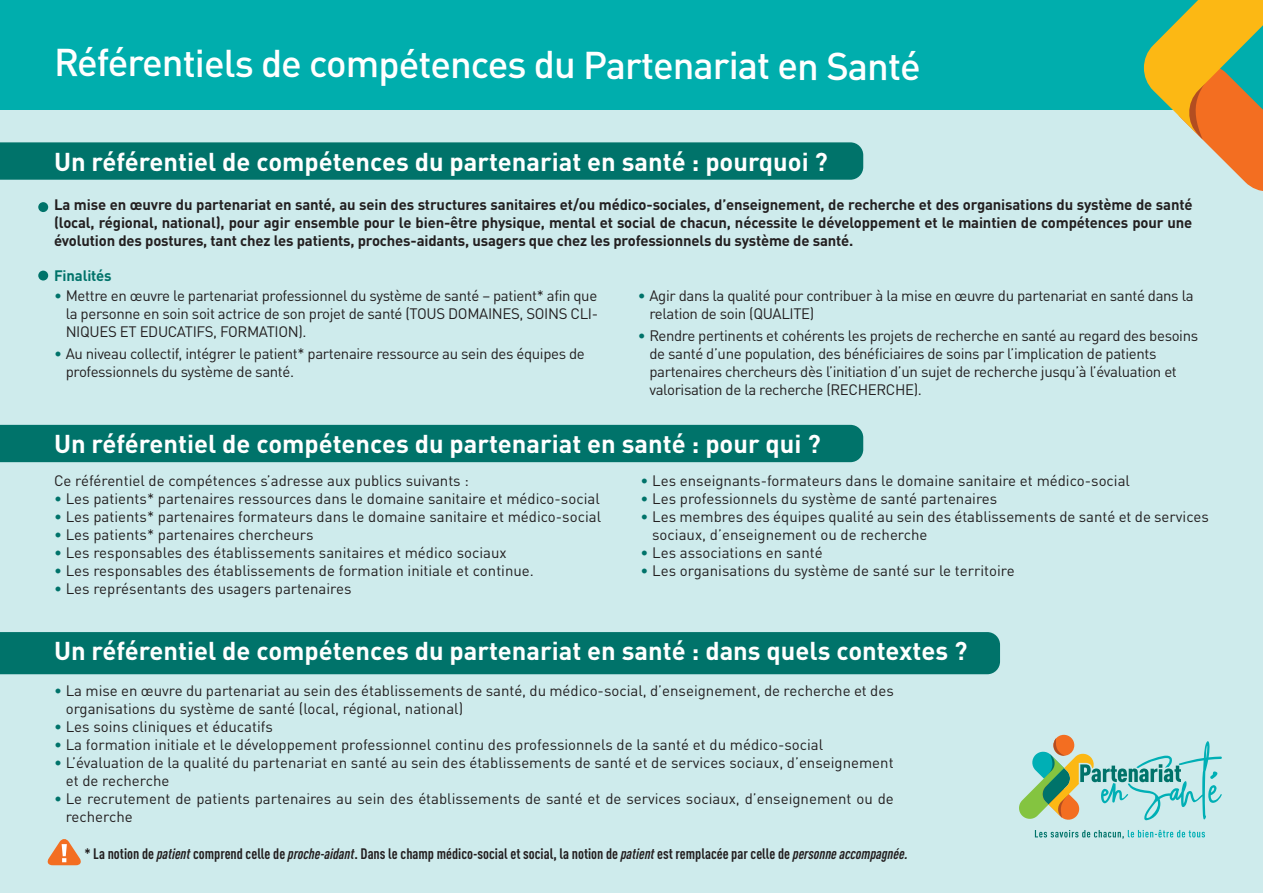
<style>
.page{position:relative;width:1263px;height:893px;background:#fff}
.page>*{position:absolute;margin:0;border:0;box-sizing:border-box;transform-origin:0 0}
.t1{font:500 38.25px "DIN Pro";letter-spacing:-.025em;color:#fff}
.t2{font:700 25.5px "DIN Pro";color:#fff}
.t3{font:15px/18px "DIN Pro";color:#231f20}
.t4{font:15px/18px "DIN Pro";letter-spacing:-.025em;color:#231f20}
.t5{font:700 15px/18px "DIN Pro";letter-spacing:-.01em;color:#231f20;text-align:justify}
.t6{font:700 condensed 15px "DIN Pro";color:#231f20}
.t7{font:700 15px "DIN Pro";letter-spacing:-.01em;color:#00736a}
.s1{color:#00736a}
.s2{font-style:italic}
</style>
<div class="page">
<div style="left:0;top:109px;width:1263px;height:784px;background:#ceebec"></div>
<div style="left:0;top:0;width:1263px;height:109px;background:#00aead"></div>
<svg style="left:1035px;top:830px;width:170px;height:9px"></svg>
<svg style="left:1019px;top:735px;width:203px;height:86px"></svg>
<div style="left:0;top:632px;width:1000px;height:42px;background:#00736a"></div>
<div style="left:0;top:425px;width:863px;height:37px;background:#00736a"></div>
<div style="left:0;top:142px;width:863px;height:38px;background:#00736a"></div>
<svg style="left:1144px;top:0;width:119px;height:191px"></svg>
<div style="left:38px;top:202px;width:10px;height:10px;background:#00736a;border-radius:50%"></div>
<div style="left:38px;top:271px;width:10px;height:10px;background:#00736a;border-radius:50%"></div>
<svg style="left:47px;top:839px;width:34px;height:26px"></svg>
<h1 class="t1" style="left:54px;top:33px;width:868px">Référentiels de compétences du Partenariat en Santé</h1>
<h2 class="t2" style="left:54px;top:140px;width:775px">Un référentiel de compétences du partenariat en santé : pourquoi ?</h2>
<p class="t5" style="left:54px;top:193px;width:1140px">La mise en œuvre du partenariat en santé, au sein des structures sanitaires et/ou médico-sociales, d’enseignement, de recherche et des organisations du système de santé (local, régional, national), pour agir ensemble pour le bien-être physique, mental et social de chacun, nécessite le développement et le maintien de compétences pour une évolution des postures, tant chez les patients, proches-aidants, usagers que chez les professionnels du système de santé.</p>
<p class="t7" style="left:54px;top:263px;width:59px">Finalités</p>
<p class="t3" style="left:66px;top:285px;width:534px;text-align:justify;text-indent:-12px"><span class="s1">•</span> Mettre en œuvre le partenariat professionnel du système de santé – patient* afin que la personne en soin soit actrice de son projet de santé (TOUS DOMAINES, SOINS CLI-NIQUES ET EDUCATIFS, FORMATION).</p>
<p class="t4" style="left:66px;top:343px;width:521px;text-indent:-12px"><span class="s1">•</span> Au niveau collectif, intégrer le patient* partenaire ressource au sein des équipes de professionnels du système de santé.</p>
<p class="t4" style="left:649px;top:285px;width:546px;text-indent:-12px"><span class="s1">•</span> Agir dans la qualité pour contribuer à la mise en œuvre du partenariat en santé dans la relation de soin (QUALITE)</p>
<p class="t4" style="left:649px;top:325px;width:550px;text-indent:-12px"><span class="s1">•</span> Rendre pertinents et cohérents les projets de recherche en santé au regard des besoins de santé d’une population, des bénéficiaires de soins par l’implication de patients partenaires chercheurs dès l’initiation d’un sujet de recherche jusqu’à l’évaluation et valorisation de la recherche (RECHERCHE).</p>
<h2 class="t2" style="left:54px;top:422px;width:768px">Un référentiel de compétences du partenariat en santé : pour qui ?</h2>
<p class="t3" style="left:54px;top:470px;width:416px">Ce référentiel de compétences s’adresse aux publics suivants :</p>
<p class="t3" style="left:54px;top:488px;width:547px"><span class="s1">•</span> Les patients* partenaires ressources dans le domaine sanitaire et médico-social</p>
<p class="t3" style="left:54px;top:506px;width:549px"><span class="s1">•</span> Les patients* partenaires formateurs dans le domaine sanitaire et médico-social</p>
<p class="t3" style="left:54px;top:524px;width:261px"><span class="s1">•</span> Les patients* partenaires chercheurs</p>
<p class="t3" style="left:54px;top:542px;width:454px"><span class="s1">•</span> Les responsables des établissements sanitaires et médico sociaux</p>
<p class="t3" style="left:54px;top:560px;width:481px"><span class="s1">•</span> Les responsables des établissements de formation initiale et continue.</p>
<p class="t3" style="left:54px;top:578px;width:299px"><span class="s1">•</span> Les représentants des usagers partenaires</p>
<p class="t3" style="left:640px;top:470px;width:491px"><span class="s1">•</span> Les enseignants-formateurs dans le domaine sanitaire et médico-social</p>
<p class="t3" style="left:640px;top:488px;width:358px"><span class="s1">•</span> Les professionnels du système de santé partenaires</p>
<p class="t3" style="left:652px;top:506px;width:558px;text-indent:-12px"><span class="s1">•</span> Les membres des équipes qualité au sein des établissements de santé et de services sociaux, d’enseignement ou de recherche</p>
<p class="t3" style="left:640px;top:542px;width:184px"><span class="s1">•</span> Les associations en santé</p>
<p class="t3" style="left:640px;top:560px;width:376px"><span class="s1">•</span> Les organisations du système de santé sur le territoire</p>
<h2 class="t2" style="left:54px;top:630px;width:915px">Un référentiel de compétences du partenariat en santé : dans quels contextes ?</h2>
<p class="t3" style="left:66px;top:680px;width:829px;text-indent:-12px"><span class="s1">•</span> La mise en œuvre du partenariat au sein des établissements de santé, du médico-social, d’enseignement, de recherche et des organisations du système de santé (local, régional, national)</p>
<p class="t3" style="left:54px;top:716px;width:220px"><span class="s1">•</span> Les soins cliniques et éducatifs</p>
<p class="t3" style="left:54px;top:734px;width:771px"><span class="s1">•</span> La formation initiale et le développement professionnel continu des professionnels de la santé et du médico-social</p>
<p class="t3" style="left:66px;top:752px;width:829px;text-indent:-12px"><span class="s1">•</span> L’évaluation de la qualité du partenariat en santé au sein des établissements de santé et de services sociaux, d’enseignement et de recherche</p>
<p class="t3" style="left:66px;top:788px;width:829px;text-indent:-12px"><span class="s1">•</span> Le recrutement de patients partenaires au sein des établissements de santé et de services sociaux, d’enseignement ou de recherche</p>
<p class="t6" style="left:84px;top:842px;width:825px">* La notion de <span class="s2">patient</span> comprend celle de <span class="s2">proche-aidant</span>. Dans le champ médico-social et social, la notion de <span class="s2">patient</span> est remplacée par celle de <span class="s2">personne accompagnée.</span></p>
</div>
